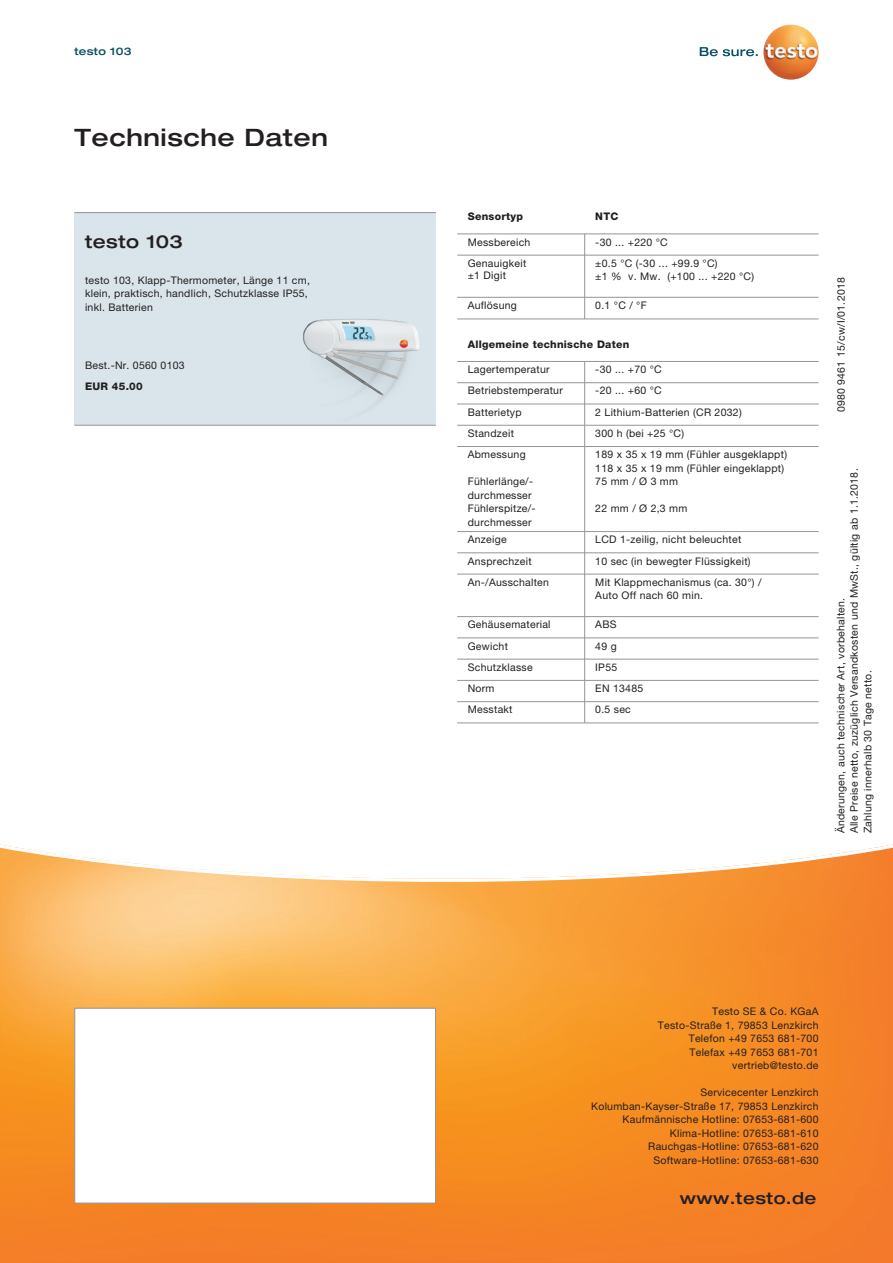
<style>
.page{position:relative;width:893px;height:1263px;background:#fff}
.page>*{position:absolute;margin:0;border:0;box-sizing:border-box;transform-origin:0 0}
.t1{font:500 expanded 24px "Helvetica Neue LTW1 G";letter-spacing:.025em;color:#231f20}
.t2{font:500 expanded 18px "Helvetica Neue LTW1 G";letter-spacing:.025em;color:#231f20}
.t3{font:500 expanded 16.5px "Helvetica Neue LTW1 G";letter-spacing:.025em;color:#231f20}
.t4{font:10.5px/13.5px "Helvetica Neue LTW1 G";letter-spacing:.025em;color:#231f20}
.t5{font:800 10.5px "Helvetica Neue LTW1 G";letter-spacing:.025em;color:#231f20}
.t6{font:500 expanded 10.5px "Helvetica Neue LTW1 G";letter-spacing:.025em;color:#074f64}
</style>
<div class="page">
<svg style="left:0;top:844px;width:893px;height:419px;background:#f79e46"></svg>
<div style="left:74px;top:213px;width:362px;height:212px;background:#d9e5eb"></div>
<hr style="left:74px;top:212px;width:362px;height:1px;background:#939598">
<hr style="left:74px;top:425px;width:362px;height:1px;background:#939598">
<img style="left:300px;top:318px;width:123px;height:108px">
<svg style="left:700px;top:47px;width:58px;height:9px"></svg>
<img style="left:763px;top:24px;width:56px;height:56px;border-radius:28px">
<hr style="left:457px;top:361px;width:362px;height:1px;background:#939598">
<hr style="left:457px;top:382px;width:362px;height:1px;background:#939598">
<hr style="left:457px;top:404px;width:362px;height:1px;background:#939598">
<hr style="left:457px;top:425px;width:362px;height:1px;background:#939598">
<hr style="left:457px;top:446px;width:362px;height:1px;background:#939598">
<hr style="left:457px;top:552px;width:362px;height:1px;background:#939598">
<hr style="left:457px;top:531px;width:362px;height:1px;background:#939598">
<hr style="left:457px;top:574px;width:362px;height:1px;background:#939598">
<hr style="left:457px;top:616px;width:362px;height:1px;background:#939598">
<hr style="left:457px;top:637px;width:362px;height:1px;background:#939598">
<hr style="left:457px;top:659px;width:362px;height:1px;background:#939598">
<hr style="left:457px;top:680px;width:362px;height:1px;background:#939598">
<hr style="left:457px;top:701px;width:362px;height:1px;background:#939598">
<hr style="left:457px;top:722px;width:362px;height:1px;background:#939598">
<hr style="left:584px;top:361px;width:1px;height:362px;background:#939598">
<hr style="left:457px;top:233px;width:362px;height:1px;background:#939598">
<hr style="left:584px;top:234px;width:1px;height:85px;background:#939598">
<hr style="left:457px;top:255px;width:362px;height:1px;background:#939598">
<hr style="left:457px;top:297px;width:362px;height:1px;background:#939598">
<hr style="left:457px;top:319px;width:362px;height:1px;background:#939598">
<div style="left:74px;top:1008px;width:362px;height:195px;background:#fff;border:1px solid #939598"></div>
<p class="t6" style="left:74px;top:44px;width:59px">testo 103</p>
<h1 class="t1" style="left:74px;top:122px;width:255px">Technische Daten</h1>
<h2 class="t2" style="left:85px;top:230px;width:99px">testo 103</h2>
<p class="t4" style="left:85px;top:273px;width:226px">testo 103, Klapp-Thermometer, Länge 11 cm, klein, praktisch, handlich, Schutzklasse IP55, inkl. Batterien</p>
<p class="t4" style="left:85px;top:358px;width:101px">Best.-Nr. 0560 0103</p>
<p class="t5" style="left:85px;top:380px;width:59px">EUR 45.00</p>
<p class="t5" style="left:468px;top:210px;width:57px">Sensortyp</p>
<p class="t5" style="left:595px;top:210px;width:25px">NTC</p>
<p class="t4" style="left:468px;top:231px;width:64px;line-height:21.3px">Messbereich<br>Genauigkeit</p>
<p class="t4" style="left:468px;top:268px;width:40px">±1 Digit</p>
<p class="t4" style="left:468px;top:298px;width:51px">Auflösung</p>
<p class="t4" style="left:595px;top:231px;width:124px;line-height:21.3px">-30 ... +220 °C<br>±0.5 °C (-30 ... +99.9 °C)</p>
<p class="t4" style="left:595px;top:270px;width:160px">±1 % v. Mw. (+100 ... +220 °C)</p>
<p class="t4" style="left:595px;top:298px;width:53px">0.1 °C / °F</p>
<p class="t5" style="left:468px;top:338px;width:163px">Allgemeine technische Daten</p>
<p class="t4" style="left:468px;top:363px;width:83px">Lagertemperatur</p>
<p class="t4" style="left:595px;top:363px;width:68px">-30 ... +70 °C</p>
<p class="t4" style="left:468px;top:384px;width:97px">Betriebstemperatur</p>
<p class="t4" style="left:595px;top:384px;width:68px">-20 ... +60 °C</p>
<p class="t4" style="left:468px;top:405px;width:55px">Batterietyp</p>
<p class="t4" style="left:595px;top:405px;width:148px">2 Lithium-Batterien (CR 2032)</p>
<p class="t4" style="left:468px;top:426px;width:48px">Standzeit</p>
<p class="t4" style="left:595px;top:426px;width:90px">300 h (bei +25 °C)</p>
<p class="t4" style="left:468px;top:448px;width:59px">Abmessung</p>
<p class="t4" style="left:468px;top:475px;width:69px">Fühlerlänge/- durchmesser<br>Fühlerspitze/- durchmesser</p>
<p class="t4" style="left:595px;top:448px;width:193px">189 x 35 x 19 mm (Fühler ausgeklappt)<br>118 x 35 x 19 mm (Fühler eingeklappt)<br>75 mm / Ø 3 mm</p>
<p class="t4" style="left:595px;top:502px;width:94px">22 mm / Ø 2,3 mm</p>
<p class="t4" style="left:468px;top:533px;width:40px">Anzeige</p>
<p class="t4" style="left:595px;top:533px;width:148px">LCD 1-zeilig, nicht beleuchtet</p>
<p class="t4" style="left:468px;top:554px;width:65px">Ansprechzeit</p>
<p class="t4" style="left:595px;top:554px;width:157px">10 sec (in bewegter Flüssigkeit)</p>
<p class="t4" style="left:468px;top:575px;width:83px">An-/Ausschalten</p>
<p class="t4" style="left:595px;top:575px;width:168px">Mit Klappmechanismus (ca. 30°) /<br>Auto Off nach 60 min.</p>
<p class="t4" style="left:468px;top:618px;width:84px">Gehäusematerial</p>
<p class="t4" style="left:595px;top:618px;width:23px">ABS</p>
<p class="t4" style="left:468px;top:639px;width:42px">Gewicht</p>
<p class="t4" style="left:595px;top:639px;width:23px">49 g</p>
<p class="t4" style="left:468px;top:660px;width:66px">Schutzklasse</p>
<p class="t4" style="left:595px;top:660px;width:23px">IP55</p>
<p class="t4" style="left:468px;top:678px;width:46px;line-height:21.3px">Norm<br>Messtakt</p>
<p class="t4" style="left:595px;top:678px;width:49px;line-height:21.3px">EN 13485<br>0.5 sec</p>
<p class="t4" style="left:834px;top:412px;width:137px;rotate:-90deg">0980 9461 15/cw/I/01.2018</p>
<p class="t4" style="left:834px;top:367px;width:76px;rotate:-90deg">4/cw/I/01.2018</p>
<p class="t4" style="left:834px;top:367px;width:7px;rotate:-90deg">3</p>
<p class="t4" style="left:847px;top:833px;width:366px;rotate:-90deg">Alle Preise netto, zuzüglich Versandkosten und MwSt., gültig ab 1.1.2018.<br>Zahlung innerhalb 30 Tage netto.</p>
<p class="t4" style="left:834px;top:833px;width:237px;rotate:-90deg">Änderungen, auch technischer Art, vorbehalten.</p>
<p class="t4" style="left:658px;top:1005px;width:162px;text-align:right">Testo SE &amp; Co. KGaA<br>Testo-Straße 1, 79853 Lenzkirch<br>Telefon +49 7653 681-700<br>Telefax +49 7653 681-701 vertrieb@testo.de</p>
<p class="t4" style="left:591px;top:1086px;width:229px;text-align:right">Servicecenter Lenzkirch Kolumban-Kayser-Straße 17, 79853 Lenzkirch Kaufmännische Hotline: 07653-681-600<br>Klima-Hotline: 07653-681-610<br>Rauchgas-Hotline: 07653-681-620<br>Software-Hotline: 07653-681-630</p>
<h3 class="t3" style="left:680px;top:1187px;width:138px">www.testo.de</h3>
</div>
